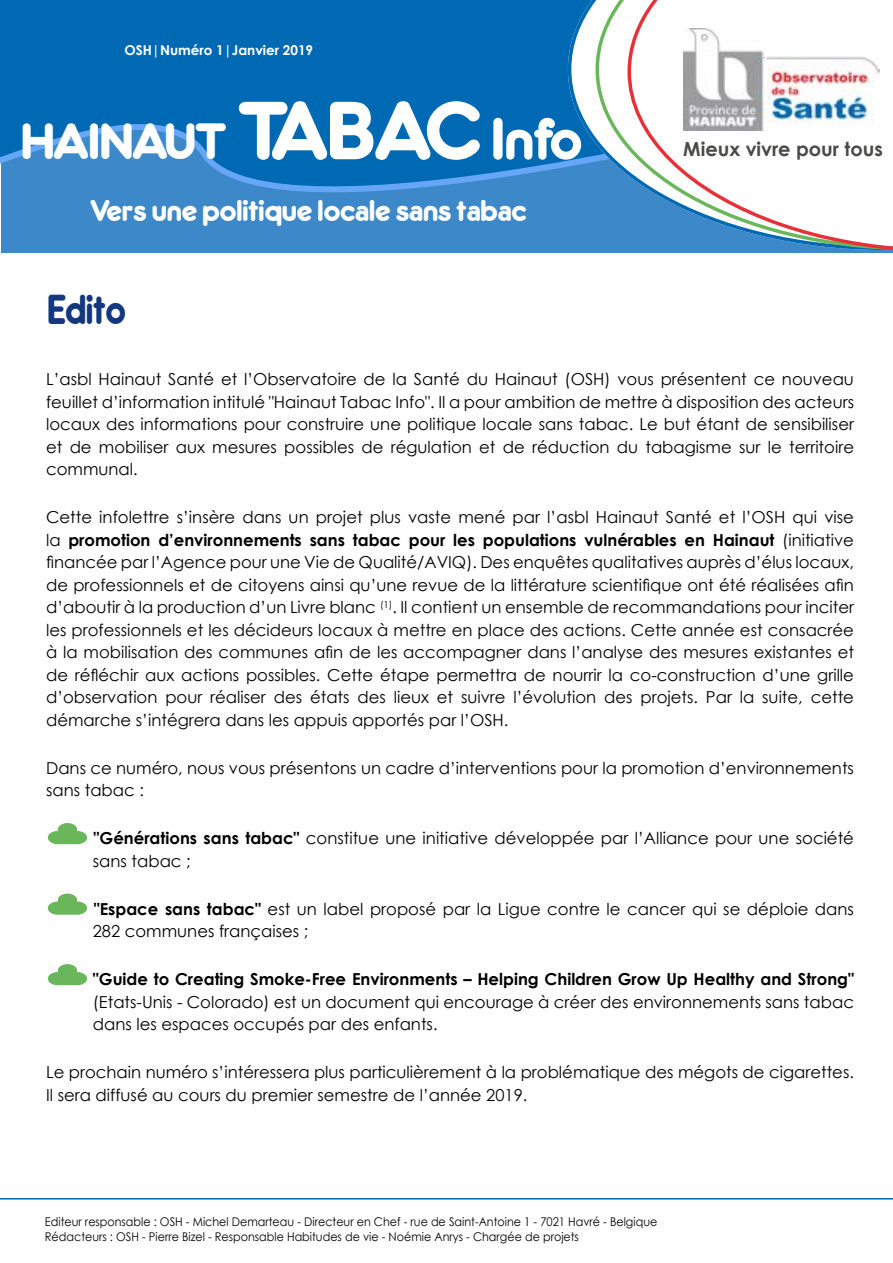
<style>
.page{position:relative;width:893px;height:1263px;background:#fff}
.page>*{position:absolute;margin:0;border:0;box-sizing:border-box;transform-origin:0 0}
.t1{font:45.6px "Allgemeine";color:#fff}
.t2{font:37.5px "Allgemeine";color:#14387f;scale:.87 1}
.t3{font:27px "Allgemeine";color:#fff}
.t4{font:700 19.35px "Century Gothic";color:#4a4a49}
.t5{font:16.5px/22.5px "Century Gothic";color:#000}
.t6{font:700 16.5px "Century Gothic";color:#000}
.t7{font:700 13.5px "Century Gothic";color:#fff}
.t8{font:12px/15px "Century Gothic";color:#000;scale:.93 1}
.s1{font-size:73.65px}
.s2{font-size:52.65px}
.s3{font-weight:700}
</style>
<div class="page">
<svg style="left:0;top:0;width:566px;height:247px;background:#1674bc"></svg>
<svg style="left:48px;top:823px;width:39px;height:21px"></svg>
<svg style="left:48px;top:893px;width:39px;height:22px"></svg>
<svg style="left:48px;top:964px;width:39px;height:21px"></svg>
<svg style="left:566px;top:0;width:28px;height:252px"></svg>
<svg style="left:594px;top:0;width:32px;height:252px"></svg>
<svg style="left:626px;top:0;width:267px;height:253px"></svg>
<img style="left:683px;top:28px;width:197px;height:102px">
<hr style="left:0;top:1198px;width:893px;height:1px;background:#0069b4">
<p class="t7" style="left:124px;top:39px;width:190px">OSH|Numéro 1|Janvier 2019</p>
<h1 class="t1" style="left:19px;top:108px;width:562px">HAINAUT <span class="s1">TABAC</span> <span class="s2">Info</span></h1>
<h3 class="t3" style="left:89px;top:191px;width:438px">Vers une politique locale sans tabac</h3>
<h2 class="t2" style="left:46px;top:282px;width:91px">Edito</h2>
<p class="t4" style="left:683px;top:134px;width:201px">Mieux vivre pour tous</p>
<p class="t5" style="left:46px;top:368px;width:809px;text-align:justify">L’asbl Hainaut Santé et l’Observatoire de la Santé du Hainaut (OSH) vous présentent ce nouveau feuillet d’information intitulé "Hainaut Tabac Info". Il a pour ambition de mettre à disposition des acteurs locaux des informations pour construire une politique locale sans tabac. Le but étant de sensibiliser et de mobiliser aux mesures possibles de régulation et de réduction du tabagisme sur le territoire communal.</p>
<p class="t5" style="left:46px;top:506px;width:809px;text-align:justify">Cette infolettre s’insère dans un projet plus vaste mené par l’asbl Hainaut Santé et l’OSH qui vise la <span class="s3">promotion d’environnements sans tabac pour les populations vulnérables en Hainaut</span> (initiative financée par l’Agence pour une Vie de Qualité/AVIQ). Des enquêtes qualitatives auprès d’élus locaux, de professionnels et de citoyens ainsi qu’une revue de la littérature scientifique ont été réalisées afin d’aboutir à la production d’un Livre blanc <sup>(1)</sup>. Il contient un ensemble de recommandations pour inciter les professionnels et les décideurs locaux à mettre en place des actions. Cette année est consacrée à la mobilisation des communes afin de les accompagner dans l’analyse des mesures existantes et de réfléchir aux actions possibles. Cette étape permettra de nourrir la co-construction d’une grille d’observation pour réaliser des états des lieux et suivre l’évolution des projets. Par la suite, cette démarche s’intégrera dans les appuis apportés par l’OSH.</p>
<p class="t5" style="left:46px;top:756px;width:809px">Dans ce numéro, nous vous présentons un cadre d’interventions pour la promotion d’environnements sans tabac :</p>
<p class="t5" style="left:93px;top:827px;width:763px"><span class="s3">"Générations sans tabac"</span> constitue une initiative développée par l’Alliance pour une société sans tabac ;</p>
<p class="t5" style="left:93px;top:897px;width:763px"><span class="s3">"Espace sans tabac"</span> est un label proposé par la Ligue contre le cancer qui se déploie dans<br>282 communes françaises ;</p>
<p class="t6" style="left:93px;top:967px;width:763px">"Guide to Creating Smoke-Free Environments – Helping Children Grow Up Healthy and Strong"</p>
<p class="t5" style="left:93px;top:990px;width:763px">(Etats-Unis - Colorado) est un document qui encourage à créer des environnements sans tabac dans les espaces occupés par des enfants.</p>
<p class="t5" style="left:46px;top:1061px;width:809px">Le prochain numéro s’intéressera plus particulièrement à la problématique des mégots de cigarettes.<br>Il sera diffusé au cours du premier semestre de l’année 2019.</p>
<p class="t8" style="left:45px;top:1214px;width:660px">Editeur responsable : OSH - Michel Demarteau - Directeur en Chef - rue de Saint-Antoine 1 - 7021 Havré - Belgique<br>Rédacteurs : OSH - Pierre Bizel - Responsable Habitudes de vie - Noémie Anrys - Chargée de projets</p>
</div>
